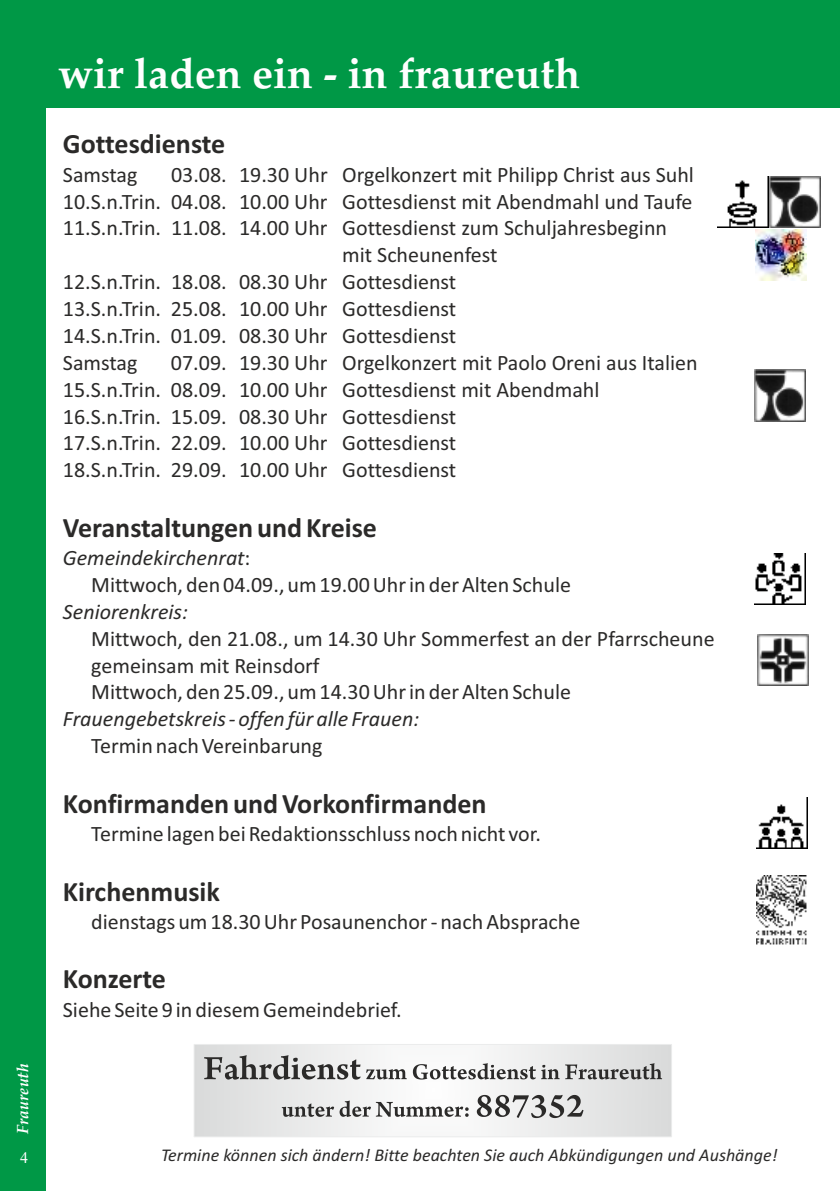
<style>
.page{position:relative;width:840px;height:1191px;background:#fff}
.page>*{position:absolute;margin:0;border:0;box-sizing:border-box;transform-origin:0 0}
.t1{font:700 42px "Palatino Linotype";color:#fefefe}
.t2{font:700 28px "Calibri";color:#2b2a29}
.t3{font:22px/26.8px "Calibri";color:#2b2a29}
.t4{font:italic 22px "Calibri";color:#2b2a29}
.t5{font:italic 18px "Calibri";color:#2b2a29}
.t6{font:italic 700 16px "Palatino Linotype";color:#fefefe}
.t7{font:16px "Times New Roman";color:#fff}
.s1{font-style:italic}
</style>
<div class="page">
<div style="left:0;top:0;width:839px;height:108px;background:#009846"></div>
<img style="left:754px;top:554px;width:51px;height:51px">
<img style="left:756px;top:797px;width:51px;height:51px">
<img style="left:757px;top:634px;width:50px;height:51px">
<img style="left:717px;top:176px;width:102px;height:51px">
<div style="left:0;top:0;width:46px;height:1190px;background:#009846"></div>
<svg style="left:196px;top:1046px;width:473px;height:89px"></svg>
<div style="left:194px;top:1044px;width:477px;height:93px;border:1px solid #ebecec"></div>
<svg style="left:204px;top:1055px;width:457px;height:63px"></svg>
<img style="left:756px;top:876px;width:51px;height:69px">
<img style="left:755px;top:229px;width:50px;height:51px">
<img style="left:754px;top:370px;width:51px;height:51px">
<h1 class="t1" style="left:58px;top:57px;width:523px">wir laden ein - in fraureuth</h1>
<p class="t2" style="left:63px;top:132px;width:164px">Gottesdienste</p>
<p class="t3" style="left:63px;top:163px;width:76px">Samstag</p>
<p class="t3" style="left:171px;top:163px;width:524px">03.08. 19.30 Uhr Orgelkonzert mit Philipp Christ aus Suhl</p>
<p class="t3" style="left:63px;top:190px;width:630px">10.S.n.Trin. 04.08. 10.00 Uhr Gottesdienst mit Abendmahl und Taufe</p>
<p class="t3" style="left:63px;top:216px;width:605px">11.S.n.Trin. 11.08. 14.00 Uhr Gottesdienst zum Schuljahresbeginn</p>
<p class="t3" style="left:342px;top:243px;width:157px">mit Scheunenfest</p>
<p class="t3" style="left:63px;top:270px;width:395px">12.S.n.Trin. 18.08. 08.30 Uhr Gottesdienst</p>
<p class="t3" style="left:63px;top:297px;width:395px">13.S.n.Trin. 25.08. 10.00 Uhr Gottesdienst</p>
<p class="t3" style="left:63px;top:324px;width:395px">14.S.n.Trin. 01.09. 08.30 Uhr Gottesdienst</p>
<p class="t3" style="left:63px;top:351px;width:76px">Samstag</p>
<p class="t3" style="left:63px;top:351px;width:636px;text-indent:108px">07.09. 19.30 Uhr Orgelkonzert mit Paolo Oreni aus Italien 15.S.n.Trin. 08.09. 10.00 Uhr Gottesdienst mit Abendmahl 16.S.n.Trin. 15.09. 08.30 Uhr Gottesdienst<br>17.S.n.Trin. 22.09. 10.00 Uhr Gottesdienst<br>18.S.n.Trin. 29.09. 10.00 Uhr Gottesdienst</p>
<p class="t2" style="left:63px;top:515px;width:315px">Veranstaltungen und Kreise</p>
<p class="t3" style="left:91px;top:546px;width:481px;text-indent:-28px"><span class="s1">Gemeindekirchenrat</span>:<br>Mittwoch, den 04.09., um 19.00 Uhr in der Alten Schule</p>
<p class="t4" style="left:63px;top:602px;width:127px">Seniorenkreis:</p>
<p class="t3" style="left:91px;top:627px;width:624px">Mittwoch, den 21.08., um 14.30 Uhr Sommerfest an der Pfarrscheune gemeinsam mit Reinsdorf<br>Mittwoch, den 25.09., um 14.30 Uhr in der Alten Schule</p>
<p class="t4" style="left:63px;top:710px;width:357px">Frauengebetskreis - offen für alle Frauen:</p>
<p class="t3" style="left:91px;top:734px;width:232px">Termin nach Vereinbarung</p>
<p class="t2" style="left:63px;top:791px;width:425px">Konfirmanden und Vorkonfirmanden</p>
<p class="t3" style="left:91px;top:822px;width:451px">Termine lagen bei Redaktionsschluss noch nicht vor.</p>
<p class="t2" style="left:63px;top:879px;width:158px">Kirchenmusik</p>
<p class="t3" style="left:91px;top:910px;width:490px">dienstags um 18.30 Uhr Posaunenchor - nach Absprache</p>
<p class="t2" style="left:63px;top:967px;width:105px">Konzerte</p>
<p class="t3" style="left:63px;top:998px;width:340px">Siehe Seite 9 in diesem Gemeindebrief.</p>
<p class="t6" style="left:16px;top:1133px;width:72px;rotate:-90deg">Fraureuth</p>
<p class="t7" style="left:20px;top:1152px;width:9px">4</p>
<p class="t5" style="left:161px;top:1147px;width:617px">Termine können sich ändern! Bitte beachten Sie auch Abkündigungen und Aushänge!</p>
</div>
